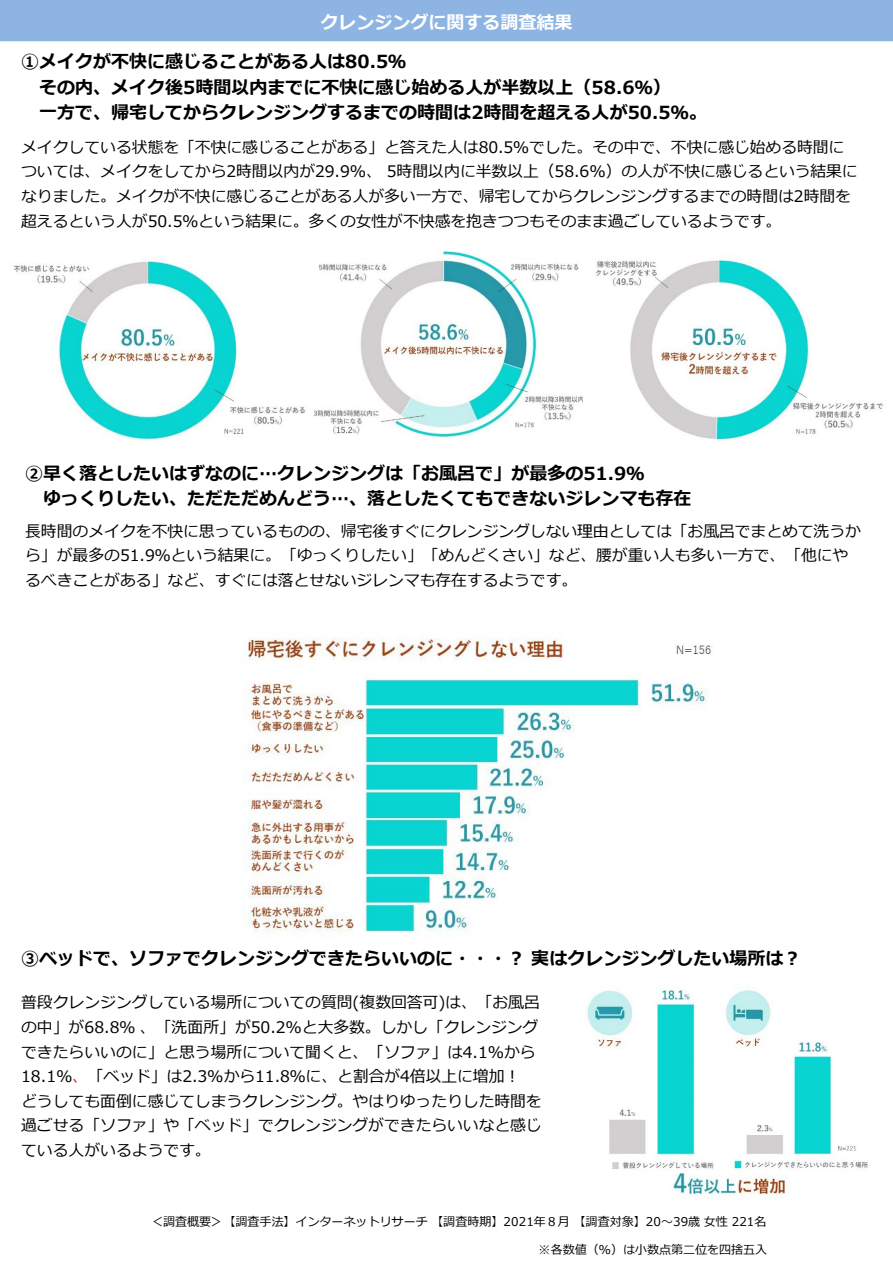
<style>
.page{position:relative;width:893px;height:1264px;background:#fff}
.page>*{position:absolute;margin:0;border:0;box-sizing:border-box;transform-origin:0 0}
.t1{font:700 18px/25.5px "Meiryo";color:#000}
.t2{font:700 18px "Meiryo";color:#fff}
.t3{font:15.9px/24.6px "Meiryo";color:#000}
.t4{font:12px "Meiryo";color:#000}
.s1{color:#f00}
</style>
<div class="page">
<div style="left:0;top:0;width:892px;height:41px;background:#8eb4e3"></div>
<img style="left:13px;top:260px;width:292px;height:180px">
<img style="left:314px;top:252px;width:269px;height:186px">
<img style="left:596px;top:260px;width:287px;height:181px">
<img style="left:243px;top:638px;width:468px;height:296px">
<img style="left:587px;top:988px;width:281px;height:210px">
<p class="t2" style="left:320px;top:10px;width:253px">クレンジングに関する調査結果</p>
<p class="t1" style="left:21px;top:50px;width:387px">①メイクが不快に感じることがある人は80.5％</p>
<p class="t1" style="left:39px;top:75px;width:633px">その内、メイク後5時間以内までに不快に感じ始める人が半数以上（58.6％）</p>
<p class="t1" style="left:39px;top:101px;width:669px">一方で、帰宅してからクレンジングするまでの時間は2時間を超える人が50.5％。</p>
<p class="t3" style="left:21px;top:136px;width:837px">メイクしている状態を「不快に感じることがある」と答えた人は80.5％でした。その中で、不快に感じ始める時間については、メイクをしてから2時間以内が29.9%、 5時間以内に半数以上（58.6%）の人が不快に感じるという結果になりました。メイクが不快に感じることがある人が多い一方で、帰宅してからクレンジングするまでの時間は2時間を超えるという人が50.5％という結果に。多くの女性が不快感を抱きつつもそのまま過ごしているようです。</p>
<p class="t1" style="left:43px;top:461px;width:649px;text-indent:-18px">②早く落としたいはずなのに…クレンジングは「お風呂で」が最多の51.9％<br>ゆっくりしたい、ただただめんどう…、落としたくてもできないジレンマも存在</p>
<p class="t3" style="left:25px;top:519px;width:837px">長時間のメイクを不快に思っているものの、帰宅後すぐにクレンジングしない理由としては「お風呂でまとめて洗うから」が最多の51.9％という結果に。「ゆっくりしたい」「めんどくさい」など、腰が重い人も多い一方で、「他にやるべきことがある」など、すぐには落とせないジレンマも存在するようです。</p>
<p class="t1" style="left:21px;top:946px;width:781px">③ベッドで、ソファでクレンジングできたらいいのに・・・？実はクレンジングしたい場所は？</p>
<p class="t3" style="left:21px;top:990px;width:520px">普段クレンジングしている場所についての質問(複数回答可)は、「お風呂の中」が68.8％、「洗面所」が50.2%と大多数。しかし「クレンジングできたらいいのに」と思う場所について聞くと、「ソファ」は4.1%から18.1％<span class="s1">、</span>「ベッド」は2.3%から11.8％に、と割合が4倍以上に増加！</p>
<p class="t3" style="left:21px;top:1089px;width:522px;text-align:justify">どうしても面倒に感じてしまうクレンジング。やはりゆったりした時間を過ごせる「ソファ」や「ベッド」でクレンジングができたらいいなと感じている人がいるようです。</p>
<p class="t4" style="left:151px;top:1212px;width:617px">＜調査概要＞【調査手法】インターネットリサーチ【調査時期】2021年８月【調査対象】20～39歳女性 221名</p>
<p class="t4" style="left:538px;top:1240px;width:230px">※各数値（％）は小数点第二位を四捨五入</p>
</div>
